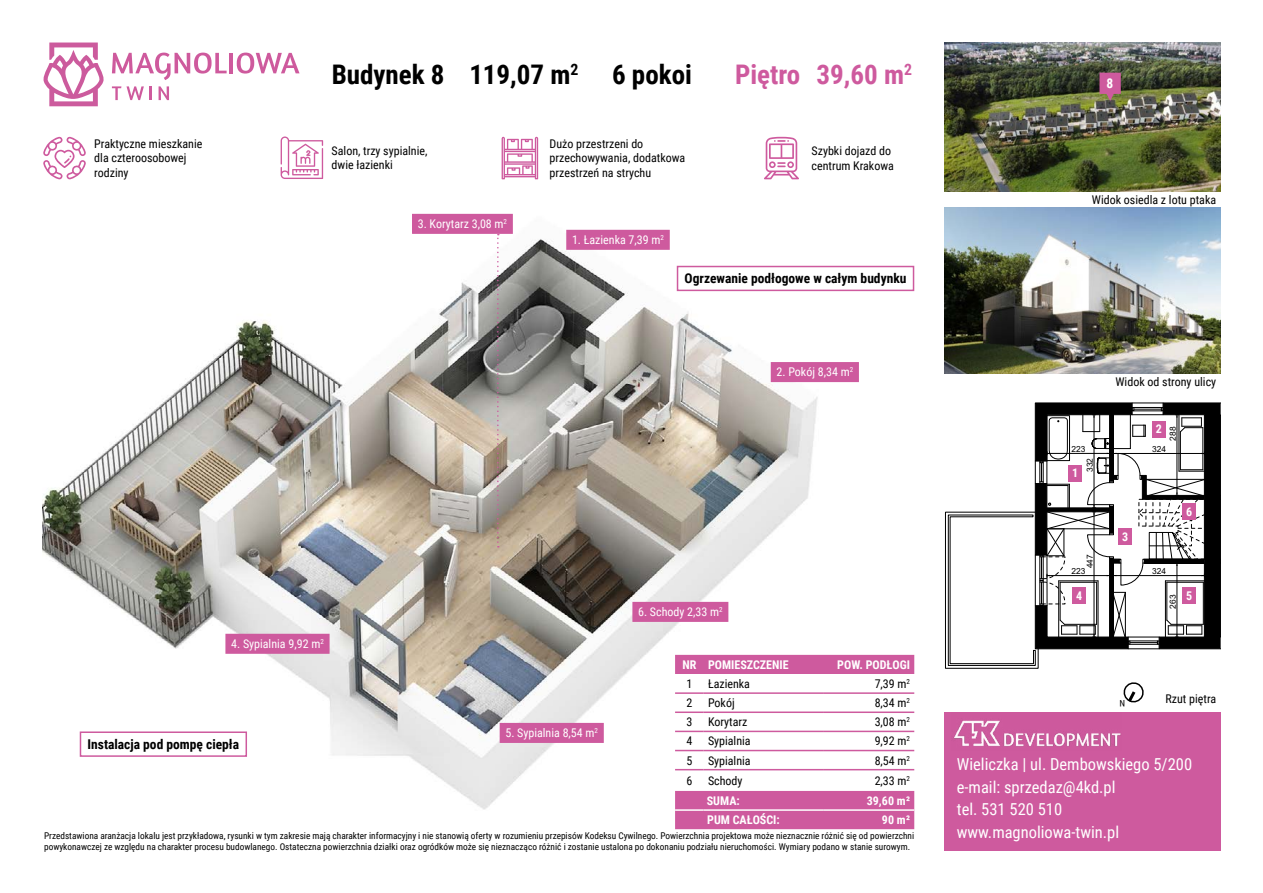
<style>
.page{position:relative;width:1263px;height:893px;background:#fff}
.page>*{position:absolute;margin:0;border:0;box-sizing:border-box;transform-origin:0 0}
.t1{font:700 27px "Roboto Condensed";color:#000}
.t2{font:700 27px "Roboto Condensed";color:#ce5a9e}
.t3{font:16.5px/22.5px "Roboto Condensed";color:#fff}
.t4{font:700 13.5px "Roboto Condensed";color:#000}
.t5{font:700 13.5px "Roboto Condensed";color:#fff}
.t6{font:12px/14.4px "Roboto Condensed";color:#000}
.t7{font:12px "Roboto Condensed";color:#fff}
.t8{font:700 12px "Roboto Condensed";color:#fff}
.t9{font:9.3px/11.1px "Roboto Condensed";color:#000}
.t10{font:9px "Roboto Condensed";color:#000}
.t11{font:8.4px "Arial";color:#000}
</style>
<div class="page">
<img style="left:944px;top:43px;width:276px;height:148px">
<img style="left:43px;top:213px;width:871px;height:617px">
<svg style="left:945px;top:402px;width:276px;height:267px"></svg>
<div style="left:771px;top:363px;width:87px;height:18px;background:#ce5a9e"></div>
<div style="left:771px;top:362px;width:88px;height:20px;border:2px solid #ce5a9e"></div>
<div style="left:567px;top:231px;width:102px;height:18px;background:#ce5a9e"></div>
<div style="left:566px;top:230px;width:104px;height:20px;border:2px solid #ce5a9e"></div>
<div style="left:413px;top:215px;width:99px;height:18px;background:#ce5a9e"></div>
<div style="left:412px;top:214px;width:101px;height:20px;border:2px solid #ce5a9e"></div>
<div style="left:226px;top:634px;width:103px;height:19px;background:#ce5a9e"></div>
<div style="left:225px;top:634px;width:105px;height:20px;border:2px solid #ce5a9e"></div>
<div style="left:500px;top:724px;width:103px;height:18px;background:#ce5a9e"></div>
<div style="left:500px;top:723px;width:104px;height:20px;border:2px solid #ce5a9e"></div>
<div style="left:633px;top:603px;width:95px;height:18px;background:#ce5a9e"></div>
<div style="left:632px;top:602px;width:96px;height:20px;border:2px solid #ce5a9e"></div>
<div style="left:1068px;top:465px;width:14px;height:16px;background:#ce5a9e"></div>
<div style="left:1152px;top:421px;width:14px;height:16px;background:#ce5a9e"></div>
<div style="left:1118px;top:529px;width:14px;height:16px;background:#ce5a9e"></div>
<div style="left:1072px;top:587px;width:14px;height:17px;background:#ce5a9e"></div>
<svg style="left:497px;top:234px;width:2px;height:313px"></svg>
<div style="left:1182px;top:587px;width:14px;height:17px;background:#ce5a9e"></div>
<div style="left:1182px;top:504px;width:14px;height:16px;background:#ce5a9e"></div>
<div style="left:677px;top:266px;width:236px;height:24px;background:#fff"></div>
<div style="left:677px;top:266px;width:237px;height:25px;border:2px solid #ce5a9e"></div>
<div style="left:80px;top:732px;width:166px;height:24px;background:#fff"></div>
<div style="left:80px;top:731px;width:167px;height:26px;border:2px solid #ce5a9e"></div>
<svg style="left:675px;top:655px;width:239px;height:174px"></svg>
<hr style="left:704px;top:769px;width:120px;height:1px;background:#ce5a9e">
<hr style="left:824px;top:769px;width:90px;height:1px;background:#ce5a9e">
<hr style="left:675px;top:809px;width:29px;height:2px;background:#fff">
<hr style="left:704px;top:809px;width:120px;height:2px;background:#fff">
<hr style="left:824px;top:809px;width:90px;height:2px;background:#fff">
<svg style="left:1123px;top:682px;width:21px;height:21px"></svg>
<div style="left:944px;top:712px;width:276px;height:138px;background:#ce5a9e"></div>
<svg style="left:112px;top:53px;width:115px;height:27px"></svg>
<hr style="left:229px;top:53px;width:4px;height:20px;background:#ce5a9d">
<svg style="left:237px;top:53px;width:63px;height:21px"></svg>
<svg style="left:112px;top:86px;width:32px;height:14px"></svg>
<hr style="left:149px;top:86px;width:3px;height:14px;background:#ce5a9d">
<svg style="left:159px;top:86px;width:10px;height:14px"></svg>
<svg style="left:43px;top:43px;width:61px;height:63px"></svg>
<img style="left:944px;top:207px;width:276px;height:166px">
<svg style="left:43px;top:137px;width:43px;height:42px"></svg>
<svg style="left:502px;top:137px;width:36px;height:42px"></svg>
<svg style="left:764px;top:137px;width:35px;height:42px"></svg>
<svg style="left:281px;top:136px;width:42px;height:43px"></svg>
<img style="left:953px;top:720px;width:168px;height:27px">
<svg style="left:1099px;top:73px;width:22px;height:28px"></svg>
<h1 class="t1" style="left:332px;top:55px;width:248px">Budynek 8 119,07 m<sup>2</sup></h1>
<h1 class="t1" style="left:612px;top:55px;width:81px">6 pokoi</h1>
<h1 class="t2" style="left:735px;top:55px;width:178px">Piętro 39,60 m<sup>2</sup></h1>
<p class="t6" style="left:94px;top:136px;width:110px">Praktyczne mieszkanie dla czteroosobowej rodziny</p>
<p class="t6" style="left:550px;top:136px;width:137px">Dużo przestrzeni do przechowywania, dodatkowa przestrzeń na strychu</p>
<p class="t6" style="left:811px;top:143px;width:84px">Szybki dojazd do centrum Krakowa</p>
<p class="t6" style="left:332px;top:143px;width:97px">Salon, trzy sypialnie, dwie łazienki</p>
<p class="t7" style="left:231px;top:635px;width:94px">4. Sypialnia 9,92 m<sup>2</sup></p>
<h3 class="t4" style="left:88px;top:735px;width:153px">Instalacja pod pompę ciepła</h3>
<p class="t7" style="left:418px;top:215px;width:91px">3. Korytarz 3,08 m<sup>2</sup></p>
<p class="t7" style="left:572px;top:231px;width:93px">1. Łazienka 7,39 m<sup>2</sup></p>
<h3 class="t4" style="left:685px;top:269px;width:223px">Ogrzewanie podłogowe w całym budynku</h3>
<p class="t7" style="left:776px;top:364px;width:78px">2. Pokój 8,34 m<sup>2</sup></p>
<p class="t7" style="left:638px;top:603px;width:86px">6. Schody 2,33 m<sup>2</sup></p>
<p class="t7" style="left:505px;top:724px;width:94px">5. Sypialnia 8,54 m<sup>2</sup></p>
<p class="t8" style="left:682px;top:656px;width:108px">NR POMIESZCZENIE</p>
<p class="t8" style="left:837px;top:656px;width:74px">POW. PODŁOGI</p>
<p class="t6" style="left:686px;top:676px;width:7px">1</p>
<p class="t6" style="left:708px;top:676px;width:44px">Łazienka</p>
<p class="t6" style="left:875px;top:676px;width:37px">7,39 m<sup>2</sup></p>
<p class="t6" style="left:686px;top:695px;width:7px">2</p>
<p class="t6" style="left:708px;top:695px;width:28px">Pokój</p>
<p class="t6" style="left:875px;top:695px;width:37px">8,34 m<sup>2</sup></p>
<p class="t6" style="left:686px;top:714px;width:7px">3</p>
<p class="t6" style="left:708px;top:714px;width:41px">Korytarz</p>
<p class="t6" style="left:875px;top:714px;width:37px">3,08 m<sup>2</sup></p>
<p class="t6" style="left:686px;top:733px;width:7px">4</p>
<p class="t6" style="left:708px;top:733px;width:44px">Sypialnia</p>
<p class="t6" style="left:875px;top:733px;width:37px">9,92 m<sup>2</sup></p>
<p class="t6" style="left:686px;top:753px;width:7px">5</p>
<p class="t6" style="left:708px;top:753px;width:44px">Sypialnia</p>
<p class="t6" style="left:875px;top:753px;width:37px">8,54 m<sup>2</sup></p>
<p class="t6" style="left:686px;top:773px;width:7px">6</p>
<p class="t6" style="left:708px;top:773px;width:36px">Schody</p>
<p class="t6" style="left:875px;top:773px;width:37px">2,33 m<sup>2</sup></p>
<p class="t8" style="left:707px;top:792px;width:35px">SUMA:</p>
<p class="t8" style="left:867px;top:792px;width:45px">39,60 m2</p>
<p class="t8" style="left:707px;top:811px;width:74px">PUM CAŁOŚCI:</p>
<p class="t8" style="left:882px;top:811px;width:30px">90 m2</p>
<p class="t9" style="left:44px;top:830px;width:872px">Przedstawiona aranżacja lokalu jest przykładowa, rysunki w tym zakresie mają charakter informacyjny i nie stanowią oferty w rozumieniu przepisów Kodeksu Cywilnego. Powierzchnia projektowa może nieznacznie różnić się od powierzchni powykonawczej ze względu na charakter procesu budowlanego. Ostateczna powierzchnia działki oraz ogródków może się nieznacząco różnić i zostanie ustalona po dokonaniu podziału nieruchomości. Wymiary podano w stanie surowym.</p>
<h3 class="t5" style="left:1106px;top:74px;width:8px">8</h3>
<p class="t6" style="left:1092px;top:192px;width:126px">Widok osiedla z lotu ptaka</p>
<p class="t6" style="left:1115px;top:374px;width:102px">Widok od strony ulicy</p>
<p class="t8" style="left:1156px;top:421px;width:8px">2</p>
<p class="t11" style="left:1167px;top:441px;width:16px;rotate:-90deg">288</p>
<p class="t11" style="left:1071px;top:443px;width:16px">223</p>
<p class="t11" style="left:1152px;top:443px;width:16px">324</p>
<p class="t8" style="left:1072px;top:465px;width:8px">1</p>
<p class="t11" style="left:1084px;top:472px;width:16px;rotate:-90deg">332</p>
<p class="t8" style="left:1122px;top:529px;width:8px">3</p>
<p class="t11" style="left:1084px;top:568px;width:16px;rotate:-90deg">447</p>
<p class="t11" style="left:1071px;top:566px;width:16px">223</p>
<p class="t11" style="left:1152px;top:566px;width:16px">324</p>
<p class="t8" style="left:1076px;top:587px;width:8px">4</p>
<p class="t11" style="left:1167px;top:609px;width:16px;rotate:-90deg">263</p>
<p class="t8" style="left:1186px;top:504px;width:8px">6</p>
<p class="t8" style="left:1186px;top:587px;width:8px">5</p>
<p class="t10" style="left:1125px;top:710px;width:7px;rotate:-180deg">N</p>
<p class="t6" style="left:1165px;top:691px;width:52px">Rzut piętra</p>
<h2 class="t3" style="left:957px;top:752px;width:237px">Wieliczka | ul. Dembowskiego 5/200 e-mail: sprzedaz@4kd.pl<br>tel. 531 520 510 www.magnoliowa-twin.pl</h2>
</div>
